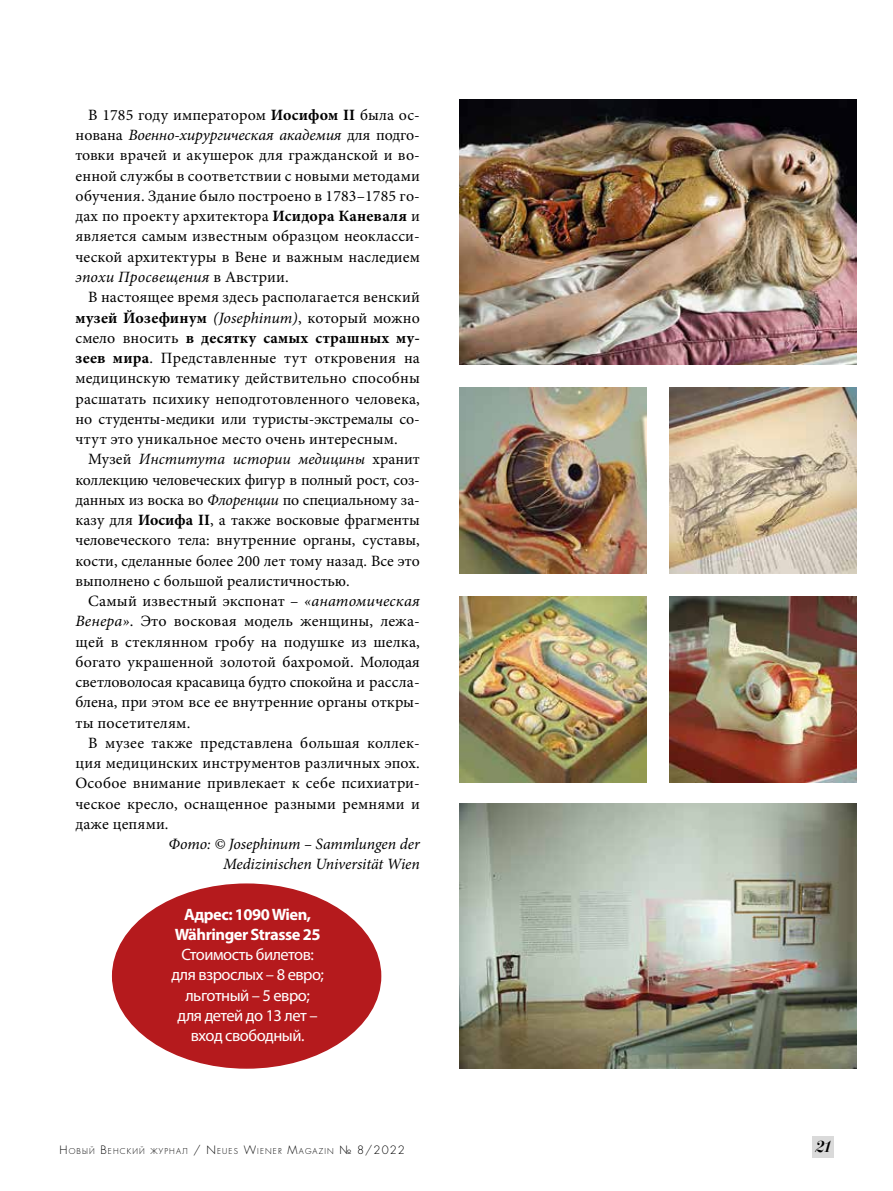
<style>
.page{position:relative;width:893px;height:1191px;background:#fff}
.page>*{position:absolute;margin:0;border:0;box-sizing:border-box;transform-origin:0 0}
.t1{font:16.5px/20.2px "Myriad Pro";letter-spacing:-.03em;color:#fff;text-align:center}
.t2{font:700 16.5px/20.2px "Myriad Pro";letter-spacing:-.03em;color:#fff;text-align:center}
.t3{font:italic 16.5px "Paragon Nord C";color:#000}
.t4{font:15.75px/20.2px "Minion Pro";letter-spacing:.01em;color:#000;text-align:justify}
.t5{font:italic 15.75px/20.2px "Minion Pro";letter-spacing:-.01em;color:#000;text-align:right}
.t6{font:7.8px "Favorit Light C";letter-spacing:.145em;color:#000}
.s1{font-weight:700}
.s2{font-style:italic}
.s3{font-size:11.25px}
</style>
<div class="page">
<div style="left:812px;top:1136px;width:21px;height:22px;background:#dadada"></div>
<div style="left:113px;top:884px;width:268px;height:184px;background:#b51a1d;border-radius:50%"></div>
<img style="left:459px;top:100px;width:398px;height:265px">
<img style="left:459px;top:803px;width:398px;height:265px">
<img style="left:459px;top:387px;width:187px;height:186px">
<img style="left:670px;top:387px;width:187px;height:186px">
<img style="left:459px;top:596px;width:187px;height:186px">
<img style="left:670px;top:596px;width:187px;height:186px">
<p class="t4" style="left:75px;top:105px;width:346px;text-indent:13px">В 1785 году императором <span class="s1">Иосифом II</span> была ос&shy;нована <span class="s2">Военно-хирургическая академия</span> для подго&shy;товки врачей и акушерок для гражданской и во&shy;енной службы в соответствии с новыми методами обучения. Здание было построено в 1783–1785 го&shy;дах по проекту архитектора <span class="s1">Исидора Каневаля</span> и является самым известным образцом неокласси&shy;ческой архитектуры в Вене и важным наследием <span class="s2">эпохи Просвещения</span> в Австрии.</p>
<p class="t4" style="left:75px;top:287px;width:346px;text-indent:13px">В настоящее время здесь располагается венский <span class="s1">музей Йозефинум</span> <span class="s2">(Josephinum)</span>, который можно смело вносить <span class="s1">в десятку самых страшных му&shy;зеев мира</span>. Представленные тут откровения на медицинскую тематику действительно способны расшатать психику неподготовленного человека, но студенты-медики или туристы-экстремалы со&shy;чтут это уникальное место очень интересным.</p>
<p class="t4" style="left:75px;top:449px;width:346px;text-indent:13px">Музей <span class="s2">Института истории медицины</span> хранит коллекцию человеческих фигур в полный рост, соз&shy;данных из воска во <span class="s2">Флоренции</span> по специальному за&shy;казу для <span class="s1">Иосифа II</span>, а также восковые фрагменты человеческого тела: внутренние органы, суставы, кости, сделанные более 200 лет тому назад. Все это выполнено с большой реалистичностью.</p>
<p class="t4" style="left:75px;top:591px;width:346px;text-indent:13px">Самый известный экспонат – <span class="s2">«анатомическая Венера»</span>. Это восковая модель женщины, лежа&shy;щей в стеклянном гробу на подушке из шелка, богато украшенной золотой бахромой. Молодая светловолосая красавица будто спокойна и рассла&shy;блена, при этом все ее внутренние органы откры&shy;ты посетителям.</p>
<p class="t4" style="left:75px;top:733px;width:346px;text-indent:13px">В музее также представлена большая коллек&shy;ция медицинских инструментов различных эпох.<br>Особое внимание привлекает к себе психиатри&shy;ческое кресло, оснащенное разными ремнями и даже цепями.</p>
<p class="t5" style="left:169px;top:834px;width:253px">Фото: © Josephinum – Sammlungen der<br>Medizinischen Universität Wien</p>
<p class="t2" style="left:175px;top:903px;width:147px">Адрес: 1090 Wien,<br>Währinger Strasse 25</p>
<p class="t1" style="left:171px;top:944px;width:154px">Стоимость билетов: для взрослых – 8 евро; льготный – 5 евро; для детей до 13 лет – вход свободный.</p>
<p class="t6" style="left:60px;top:1145px;width:347px"><span class="s3">Н</span>ОВЫЙ <span class="s3">В</span>ЕНСКИЙ ЖУРНАЛ <span class="s3">/</span> <span class="s3">N</span>EUES <span class="s3">W</span>IEN ER <span class="s3">M</span>AGAZIN <span class="s3">№ 8/2022</span></p>
<p class="t3" style="left:814px;top:1137px;width:16px">21</p>
</div>
